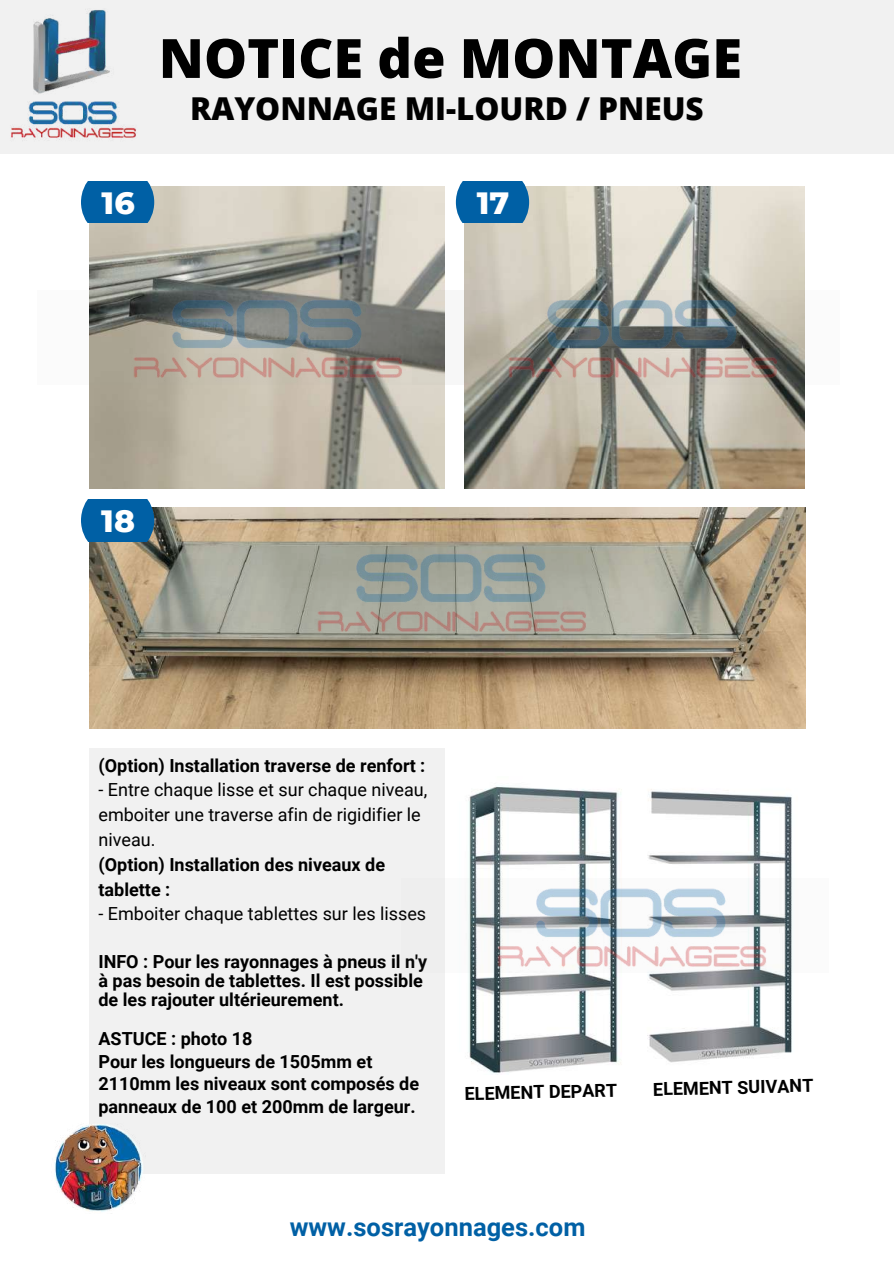
<style>
.page{position:relative;width:894px;height:1264px;background:#fff}
.page>*{position:absolute;margin:0;border:0;box-sizing:border-box;transform-origin:0 0}
.t1{font:800 54.15px "Open Sans";color:#000}
.t2{font:800 31.5px "Open Sans";color:#000}
.t3{font:800 31.35px "Montserrat";color:#fff}
.t4{font:700 25.5px "Roboto";color:#0060a5}
.t5{font:700 18px/22.5px "Roboto";color:#000}
.t6{font:18px/24.8px "Roboto";color:#000}
</style>
<div class="page">
<div style="left:89px;top:748px;width:356px;height:425px;background:#f1f1f1"></div>
<div style="left:0;top:0;width:893px;height:154px;background:#f1f1f1"></div>
<img style="left:54px;top:1124px;width:91px;height:88px">
<img style="left:89px;top:508px;width:715px;height:220px">
<img style="left:89px;top:187px;width:355px;height:302px">
<img style="left:464px;top:187px;width:340px;height:302px">
<div style="left:81px;top:181px;width:73px;height:42px;background:#0060a5"></div>
<div style="left:456px;top:181px;width:73px;height:42px;background:#0060a5"></div>
<img style="left:468px;top:785px;width:324px;height:288px">
<div style="left:81px;top:499px;width:73px;height:42px;background:#0060a5"></div>
<svg style="left:89px;top:290px;width:30px;height:95px;background:#8c8a7d"></svg>
<img style="left:119px;top:290px;width:294px;height:104px">
<svg style="left:412px;top:290px;width:393px;height:95px"></svg>
<img style="left:494px;top:290px;width:294px;height:104px">
<svg style="left:221px;top:544px;width:427px;height:95px;background:#aeafa2"></svg>
<img style="left:303px;top:544px;width:294px;height:104px">
<svg style="left:468px;top:878px;width:324px;height:95px"></svg>
<img style="left:483px;top:878px;width:293px;height:104px">
<h1 class="t1" style="left:159px;top:20px;width:584px">NOTICE de MONTAGE</h1>
<h2 class="t2" style="left:190px;top:86px;width:515px">RAYONNAGE MI-LOURD / PNEUS</h2>
<h3 class="t3" style="left:102px;top:183px;width:35px">16</h3>
<h3 class="t3" style="left:476px;top:183px;width:34px">17</h3>
<h3 class="t3" style="left:101px;top:501px;width:35px">18</h3>
<p class="t5" style="left:98px;top:754px;width:328px">(Option) Installation traverse de renfort :</p>
<p class="t6" style="left:98px;top:778px;width:330px">- Entre chaque lisse et sur chaque niveau, emboiter une traverse afin de rigidifier le niveau.</p>
<p class="t5" style="left:98px;top:852px;width:288px;line-height:24.8px">(Option) Installation des niveaux de tablette :</p>
<p class="t6" style="left:98px;top:901px;width:329px">- Emboiter chaque tablettes sur les lisses</p>
<p class="t5" style="left:98px;top:951px;width:330px;line-height:19.2px">INFO : Pour les rayonnages à pneus il n'y à pas besoin de tablettes. Il est possible de les rajouter ultérieurement.</p>
<p class="t5" style="left:98px;top:1028px;width:322px">ASTUCE : photo 18<br>Pour les longueurs de 1505mm et<br>2110mm les niveaux sont composés de panneaux de 100 et 200mm de largeur.</p>
<p class="t5" style="left:464px;top:1082px;width:154px;rotate:-1deg">ELEMENT DEPART</p>
<p class="t5" style="left:652px;top:1077px;width:162px;rotate:-1deg">ELEMENT SUIVANT</p>
<h3 class="t4" style="left:290px;top:1212px;width:297px">www.sosrayonnages.com</h3>
</div>
